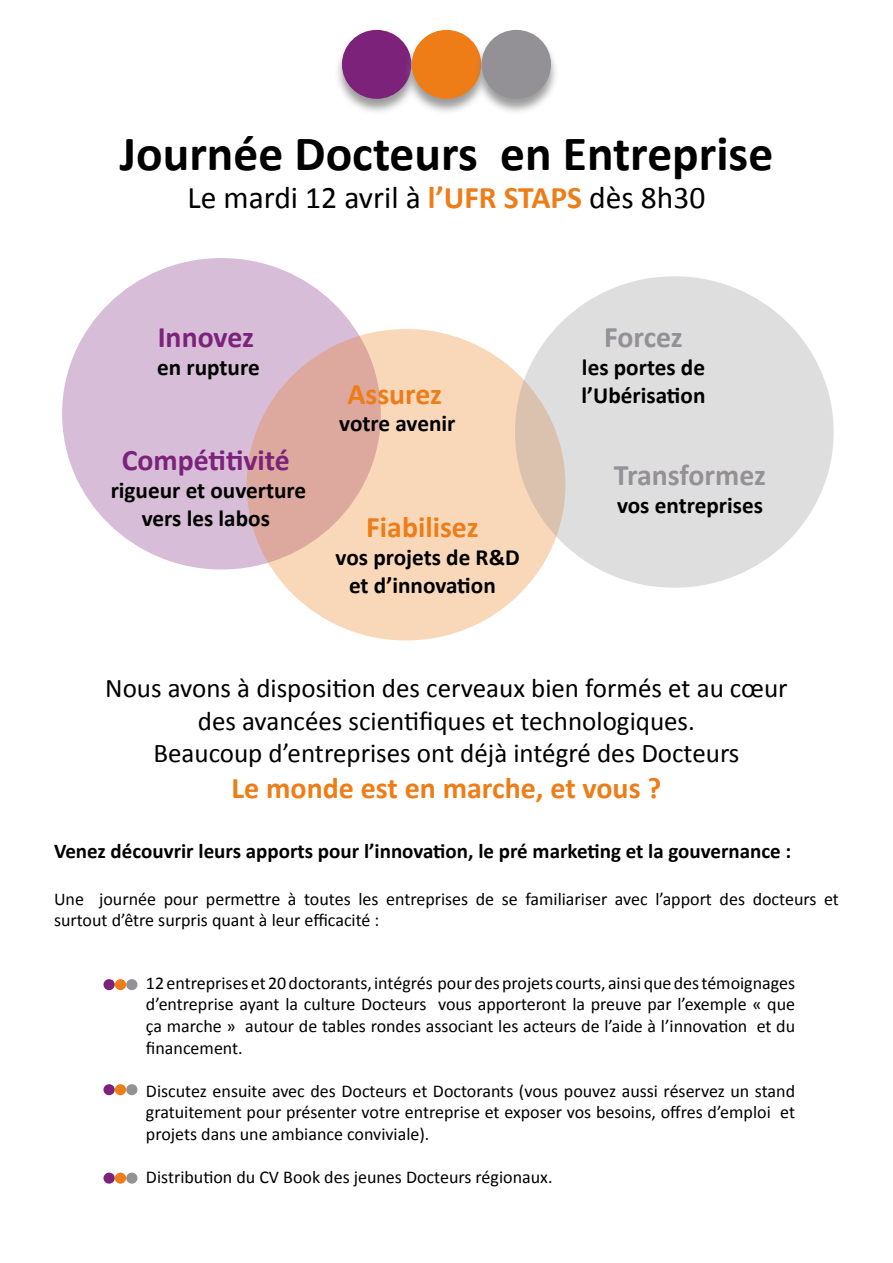
<style>
.page{position:relative;width:893px;height:1263px;background:#fff}
.page>*{position:absolute;margin:0;border:0;box-sizing:border-box;transform-origin:0 0}
.t1{font:700 49.5px "Calibri";color:#000}
.t2{font:31.5px "Calibri";color:#000}
.t3{font:700 30px "Calibri";color:#ee7d18}
.t4{font:700 29.85px "Calibri";color:#7c227b}
.t5{font:700 29.85px "Calibri";letter-spacing:-.01em;color:#939195}
.t6{font:700 29.85px "Calibri";color:#ee7d18}
.t7{font:27px/32.4px "Calibri";color:#000;text-align:center}
.t8{font:700 23.25px/27.9px "Calibri";color:#000;text-align:center}
.t9{font:700 21px "Calibri";color:#000}
.t10{font:18px/21.6px "Calibri";color:#000;text-align:justify}
.s1{font-weight:700;color:#ee7d18}
</style>
<div class="page">
<div style="left:334px;top:30px;width:85px;height:86px;background:#7c7b7b;opacity:.75"></div>
<div style="left:342px;top:30px;width:69px;height:69px;background:#7c227b;border-radius:50%"></div>
<div style="left:404px;top:30px;width:85px;height:86px;background:#7c7b7b;opacity:.75"></div>
<div style="left:412px;top:30px;width:69px;height:69px;background:#ee7d18;border-radius:50%"></div>
<div style="left:474px;top:30px;width:85px;height:86px;background:#7c7b7b;opacity:.75"></div>
<div style="left:482px;top:30px;width:69px;height:69px;background:#939195;border-radius:50%"></div>
<div style="left:103px;top:979px;width:12px;height:11px;background:#7c227b;border-radius:50%"></div>
<div style="left:115px;top:979px;width:11px;height:11px;background:#ee7d18;border-radius:50%"></div>
<div style="left:126px;top:979px;width:11px;height:11px;background:#939195;border-radius:50%"></div>
<div style="left:103px;top:1084px;width:12px;height:11px;background:#7c227b;border-radius:50%"></div>
<div style="left:115px;top:1084px;width:11px;height:11px;background:#ee7d18;border-radius:50%"></div>
<div style="left:126px;top:1084px;width:11px;height:11px;background:#939195;border-radius:50%"></div>
<div style="left:103px;top:1172px;width:12px;height:12px;background:#7c227b;border-radius:50%"></div>
<div style="left:115px;top:1172px;width:11px;height:12px;background:#ee7d18;border-radius:50%"></div>
<div style="left:126px;top:1172px;width:11px;height:12px;background:#939195;border-radius:50%"></div>
<div style="left:62px;top:258px;width:319px;height:311px;background:#d7bdd7;border-radius:50%"></div>
<svg style="left:247px;top:329px;width:318px;height:311px;background:#f1cab2"></svg>
<div style="left:515px;top:276px;width:319px;height:312px;background:#dededf;border-radius:50%"></div>
<h1 class="t1" style="left:120px;top:123px;width:655px">Journée Docteurs en Entreprise</h1>
<h2 class="t2" style="left:188px;top:178px;width:519px">Le mardi 12 avril à <span class="s1">l’UFR STAPS</span> dès 8h30</h2>
<h3 class="t4" style="left:158px;top:319px;width:98px">Innovez</h3>
<p class="t8" style="left:157px;top:352px;width:104px">en rupture</p>
<h3 class="t4" style="left:122px;top:442px;width:170px">Compétitivité</h3>
<p class="t8" style="left:111px;top:475px;width:197px">rigueur et ouverture vers les labos</p>
<h3 class="t5" style="left:604px;top:319px;width:80px">Forcez</h3>
<p class="t8" style="left:582px;top:352px;width:125px">les portes de</p>
<h3 class="t6" style="left:347px;top:375px;width:96px">Assurez</h3>
<p class="t8" style="left:582px;top:380px;width:125px">l’Ubérisation</p>
<p class="t8" style="left:339px;top:409px;width:118px">votre avenir</p>
<h3 class="t6" style="left:366px;top:508px;width:114px">Fiabilisez</h3>
<p class="t8" style="left:336px;top:542px;width:186px">vos projets de R&amp;D et d’innovation</p>
<h3 class="t5" style="left:614px;top:456px;width:154px">Transformez</h3>
<p class="t8" style="left:617px;top:490px;width:147px">vos entreprises</p>
<h3 class="t7" style="left:105px;top:671px;width:684px">Nous avons à disposition des cerveaux bien formés et au cœur des avancées scientifiques et technologiques.<br>Beaucoup d’entreprises ont déjà intégré des Docteurs</h3>
<h3 class="t3" style="left:232px;top:770px;width:431px">Le monde est en marche, et vous ?</h3>
<p class="t9" style="left:54px;top:838px;width:739px">Venez découvrir leurs apports pour l’innovation, le pré marketing et la gouvernance :</p>
<p class="t10" style="left:54px;top:887px;width:786px">Une journée pour permettre à toutes les entreprises de se familiariser avec l’apport des docteurs et surtout d’être surpris quant à leur efficacité :</p>
<p class="t10" style="left:146px;top:971px;width:651px">12 entreprises et 20 doctorants, intégrés pour des projets courts, ainsi que des témoignages d’entreprise ayant la culture Docteurs vous apporteront la preuve par l’exemple « que ça marche » autour de tables rondes associant les acteurs de l’aide à l’innovation et du financement.</p>
<p class="t10" style="left:146px;top:1079px;width:651px">Discutez ensuite avec des Docteurs et Doctorants (vous pouvez aussi réservez un stand gratuitement pour présenter votre entreprise et exposer vos besoins, offres d’emploi et projets dans une ambiance conviviale).</p>
<p class="t10" style="left:146px;top:1165px;width:408px">Distribution du CV Book des jeunes Docteurs régionaux.</p>
</div>
